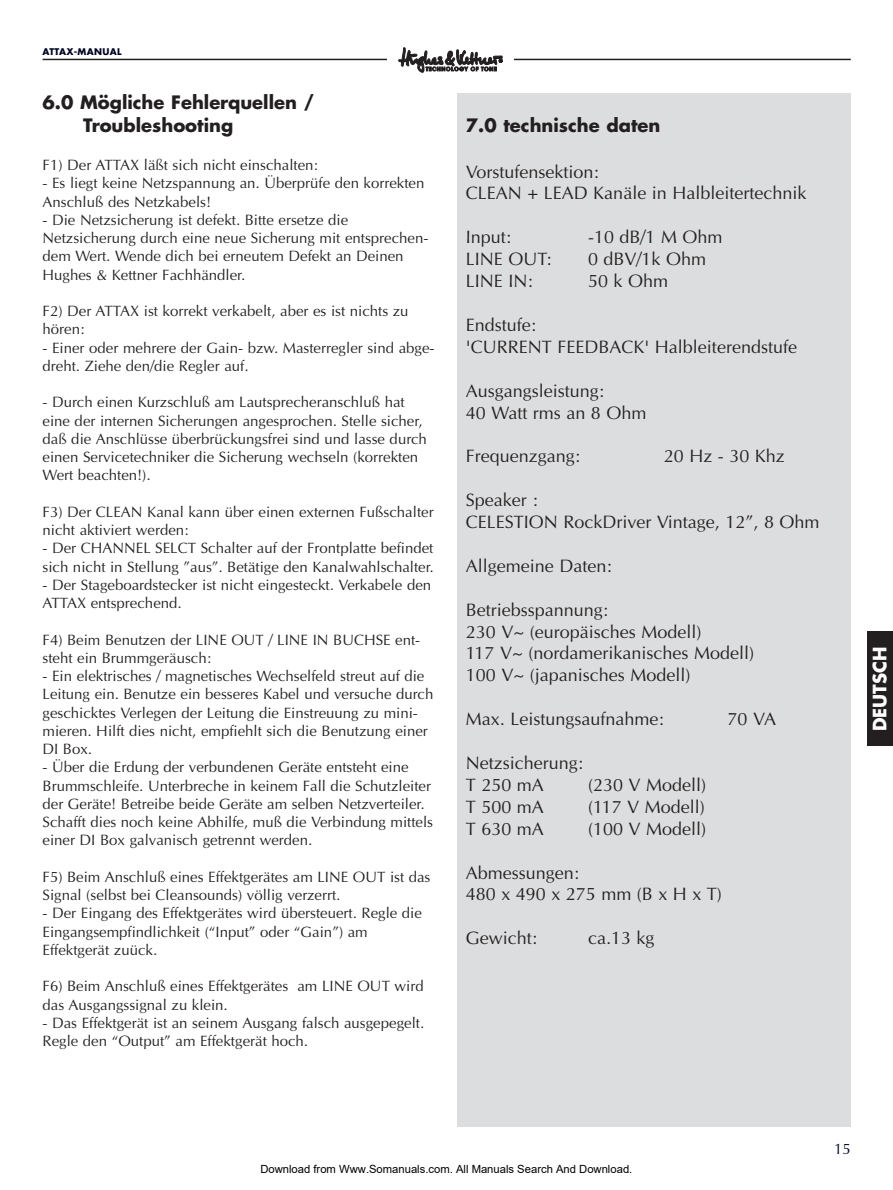
<style>
.page{position:relative;width:893px;height:1190px;background:#fff}
.page>*{position:absolute;margin:0;border:0;box-sizing:border-box;transform-origin:0 0}
.t1{font:18px/21.9px "Optima";color:#231f20}
.t2{font:700 18px/23.4px "Futura";color:#231f20}
.t3{font:700 18px "Futura";color:#fff}
.t4{font:15px/18.3px "Optima";color:#231f20}
.t5{font:15px "Optima";color:#000524}
.t6{font:11.25px "Arial";color:#000}
.t7{font:700 9px "Futura";letter-spacing:.035em;color:#000524}
</style>
<div class="page">
<hr style="left:43px;top:59px;width:807px;height:1px;background:#231f20">
<div style="left:387px;top:41px;width:126px;height:38px;background:#fff"></div>
<svg style="left:398px;top:47px;width:104px;height:26px"></svg>
<div style="left:867px;top:631px;width:25px;height:115px;background:#231f20"></div>
<div style="left:457px;top:94px;width:393px;height:1033px;background:#dcddde"></div>
<p class="t7" style="left:43px;top:47px;width:80px">ATTAX-MANUAL</p>
<p class="t2" style="left:83px;top:92px;width:232px;text-indent:-41px">6.0 Mögliche Fehlerquellen /<br>Troubleshooting</p>
<p class="t4" style="left:43px;top:157px;width:277px">F1) Der ATTAX läßt sich nicht einschalten:</p>
<p class="t4" style="left:43px;top:175px;width:383px">- Es liegt keine Netzspannung an. Überprüfe den korrekten<br>Anschluß des Netzkabels!</p>
<p class="t4" style="left:43px;top:212px;width:387px">- Die Netzsicherung ist defekt. Bitte ersetze die Netzsicherung durch eine neue Sicherung mit entsprechen&shy;dem Wert. Wende dich bei erneutem Defekt an Deinen Hughes &amp; Kettner Fachhändler.</p>
<p class="t4" style="left:43px;top:303px;width:367px">F2) Der ATTAX ist korrekt verkabelt, aber es ist nichts zu hören:</p>
<p class="t4" style="left:43px;top:340px;width:393px">- Einer oder mehrere der Gain- bzw. Masterregler sind abge&shy;dreht. Ziehe den/die Regler auf.</p>
<p class="t4" style="left:43px;top:394px;width:386px">- Durch einen Kurzschluß am Lautsprecheranschluß hat eine der internen Sicherungen angesprochen. Stelle sicher, daß die Anschlüsse überbrückungsfrei sind und lasse durch einen Servicetechniker die Sicherung wechseln (korrekten Wert beachten!).</p>
<p class="t4" style="left:43px;top:504px;width:392px">F3) Der CLEAN Kanal kann über einen externen Fußschalter nicht aktiviert werden:</p>
<p class="t4" style="left:43px;top:540px;width:393px">- Der CHANNEL SELCT Schalter auf der Frontplatte befindet sich nicht in Stellung ”aus”. Betätige den Kanalwahlschalter.</p>
<p class="t4" style="left:43px;top:577px;width:390px">- Der Stageboardstecker ist nicht eingesteckt. Verkabele den<br>ATTAX entsprechend.</p>
<p class="t4" style="left:43px;top:632px;width:379px">F4) Beim Benutzen der LINE OUT / LINE IN BUCHSE ent&shy;steht ein Brummgeräusch:</p>
<p class="t4" style="left:43px;top:668px;width:392px">- Ein elektrisches / magnetisches Wechselfeld streut auf die Leitung ein. Benutze ein besseres Kabel und versuche durch geschicktes Verlegen der Leitung die Einstreuung zu mini&shy;mieren. Hilft dies nicht, empfiehlt sich die Benutzung einer DI Box.</p>
<p class="t4" style="left:43px;top:759px;width:392px">- Über die Erdung der verbundenen Geräte entsteht eine Brummschleife. Unterbreche in keinem Fall die Schutzleiter der Geräte! Betreibe beide Geräte am selben Netzverteiler.<br>Schafft dies noch keine Abhilfe, muß die Verbindung mittels einer DI Box galvanisch getrennt werden.</p>
<p class="t4" style="left:43px;top:869px;width:389px">F5) Beim Anschluß eines Effektgerätes am LINE OUT ist das<br>Signal (selbst bei Cleansounds) völlig verzerrt.</p>
<p class="t4" style="left:43px;top:905px;width:381px">- Der Eingang des Effektgerätes wird übersteuert. Regle die<br>Eingangsempfindlichkeit (“Input” oder “Gain”) am<br>Effektgerät zuück.</p>
<p class="t4" style="left:43px;top:978px;width:383px">F6) Beim Anschluß eines Effektgerätes am LINE OUT wird das Ausgangssignal zu klein.</p>
<p class="t4" style="left:43px;top:1015px;width:383px">- Das Effektgerät ist an seinem Ausgang falsch ausgepegelt.<br>Regle den “Output” am Effektgerät hoch.</p>
<p class="t2" style="left:466px;top:115px;width:196px">7.0 technische daten</p>
<p class="t1" style="left:466px;top:162px;width:342px">Vorstufensektion:<br>CLEAN + LEAD Kanäle in Halbleitertechnik</p>
<p class="t1" style="left:466px;top:228px;width:47px">Input:</p>
<p class="t1" style="left:588px;top:228px;width:136px">-10 dB/1 M Ohm</p>
<p class="t1" style="left:466px;top:250px;width:87px">LINE OUT:</p>
<p class="t1" style="left:588px;top:250px;width:120px">0 dBV/1k Ohm</p>
<p class="t1" style="left:466px;top:272px;width:68px">LINE IN:</p>
<p class="t1" style="left:588px;top:272px;width:81px">50 k Ohm</p>
<p class="t1" style="left:466px;top:315px;width:333px">Endstufe:<br>'CURRENT FEEDBACK' Halbleiterendstufe</p>
<p class="t1" style="left:466px;top:381px;width:182px">Ausgangsleistung:<br>40 Watt rms an 8 Ohm</p>
<p class="t1" style="left:466px;top:447px;width:116px">Frequenzgang:</p>
<p class="t1" style="left:663px;top:447px;width:123px">20 Hz - 30 Khz</p>
<p class="t1" style="left:466px;top:491px;width:355px">Speaker :<br>CELESTION RockDriver Vintage, 12”, 8 Ohm</p>
<p class="t1" style="left:466px;top:556px;width:147px">Allgemeine Daten:</p>
<p class="t1" style="left:466px;top:600px;width:290px">Betriebsspannung:<br>230 V~ (europäisches Modell)<br>117 V~ (nordamerikanisches Modell)<br>100 V~ (japanisches Modell)</p>
<p class="t1" style="left:466px;top:710px;width:199px">Max. Leistungsaufnahme:</p>
<p class="t1" style="left:727px;top:710px;width:50px">70 VA</p>
<p class="t1" style="left:466px;top:753px;width:119px">Netzsicherung:<br>T 250 mA</p>
<p class="t1" style="left:588px;top:775px;width:120px">(230 V Modell)</p>
<p class="t1" style="left:466px;top:797px;width:80px">T 500 mA</p>
<p class="t1" style="left:588px;top:797px;width:118px">(117 V Modell)</p>
<p class="t1" style="left:466px;top:819px;width:80px">T 630 mA</p>
<p class="t1" style="left:588px;top:819px;width:120px">(100 V Modell)</p>
<p class="t1" style="left:466px;top:863px;width:258px">Abmessungen:<br>480 x 490 x 275 mm (B x H x T)</p>
<p class="t1" style="left:466px;top:929px;width:73px">Gewicht:</p>
<p class="t1" style="left:588px;top:929px;width:68px">ca.13 kg</p>
<p class="t3" style="left:871px;top:731px;width:86px;rotate:-90deg">DEUTSCH</p>
<p class="t6" style="left:260px;top:1162px;width:373px">Download from Www.Somanuals.com. All Manuals Search And Download.</p>
<p class="t5" style="left:834px;top:1142px;width:18px">15</p>
</div>
